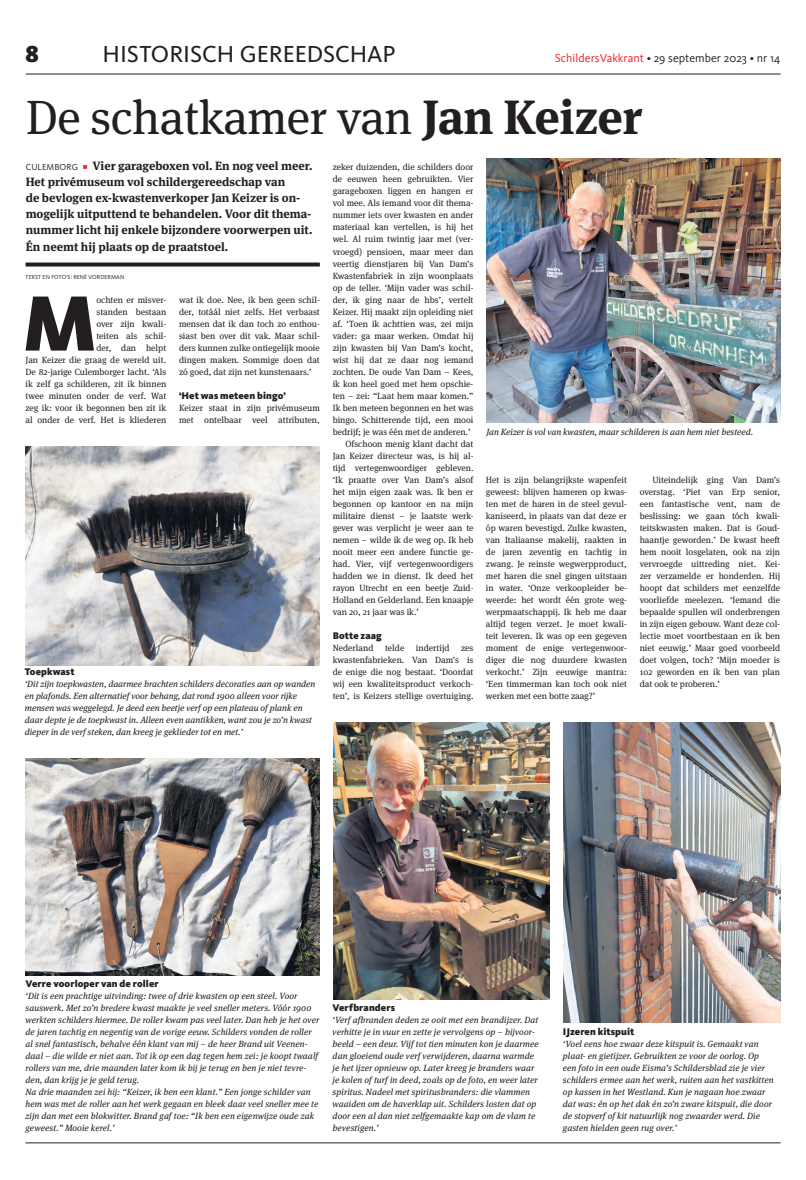
<style>
.page{position:relative;width:806px;height:1180px;background:#fff}
.page>*{position:absolute;margin:0;border:0;box-sizing:border-box;transform-origin:0 0}
.t1{font:900 81.1px "Kievit OT";color:#231f20}
.t2{font:48px "Meta Serif OT";letter-spacing:-.01em;color:#231f20}
.t3{font:24px "Kievit OT";letter-spacing:-.005em;color:#231f20}
.t4{font:900 24px "Kievit OT";color:#231f20}
.t5{font:700 12px/16px "Meta Serif OT";color:#231f20}
.t6{font:12px "Kievit OT";color:#231f20}
.t7{font:900 10px "Kievit OT";letter-spacing:.01em;color:#231f20}
.t8{font:9px/12px "Meta Serif OT";color:#231f20;text-align:justify}
.t9{font:italic 9px/12px "Meta Serif OT";letter-spacing:.01em;color:#231f20}
.t10{font:6px "Kievit OT";letter-spacing:.01em;color:#231f20}
.s1{color:#ee1d23}
.s2{font-weight:700}
.s3{font-family:"Kievit OT";font-weight:400;font-size:9px}
</style>
<div class="page">
<hr style="left:26px;top:74px;width:754px;height:1px;background:#231f20">
<svg style="left:26px;top:262px;width:293px;height:4px"></svg>
<img style="left:486px;top:158px;width:294px;height:264px">
<img style="left:333px;top:722px;width:216px;height:276px">
<img style="left:563px;top:722px;width:217px;height:300px">
<img style="left:25px;top:446px;width:294px;height:219px">
<img style="left:25px;top:758px;width:294px;height:216px">
<hr style="left:26px;top:1142px;width:754px;height:1px;background:#231f20">
<h3 class="t4" style="left:26px;top:40px;width:15px">8</h3>
<h3 class="t3" style="left:102px;top:40px;width:294px">HISTORISCH GEREEDSCHAP</h3>
<h3 class="t6" style="left:554px;top:51px;width:227px"><span class="s1">SchildersVakkrant</span> • 29 september 2023 • nr 14</h3>
<h2 class="t2" style="left:26px;top:88px;width:617px">De schatkamer van <span class="s2">Jan Keizer</span></h2>
<p class="t5" style="left:26px;top:158px;width:288px"><span class="s3">CULEMBORG</span> Vier garageboxen vol. En nog veel meer.<br>Het privémuseum vol schildergereedschap van<br>de bevlogen ex-kwastenverkoper Jan Keizer is on&shy;mogelijk uitputtend te behandelen. Voor dit thema&shy;nummer licht hij enkele bijzondere voorwerpen uit.<br>Én neemt hij plaats op de praatstoel.</p>
<p class="t10" style="left:26px;top:273px;width:100px">TEKST EN FOTO’S: RENÉ VORDERMAN</p>
<p class="t8" style="left:26px;top:293px;width:142px;text-align:right">ochten er misver-<br>standen bestaan<br>over zijn kwali-<br>teiten als schil-<br>der, dan helpt<br>Jan Keizer die graag de wereld uit.<br>De 82-jarige Culemborger lacht. ‘Als ik zelf ga schilderen, zit ik binnen twee minuten onder de verf. Wat zeg ik: voor ik begonnen ben zit ik al onder de verf. Het is kliederen</p>
<p class="t8" style="left:179px;top:293px;width:142px">wat ik doe. Nee, ik ben geen schil&shy;der, totáál niet zelfs. Het verbaast mensen dat ik dan toch zo enthou&shy;siast ben over dit vak. Maar schil&shy;ders kunnen zulke ontiegelijk mooie dingen maken. Sommige doen dat zó goed, dat zijn net kunstenaars.’</p>
<h1 class="t1" style="left:23px;top:274px;width:75px">M</h1>
<p class="t7" style="left:179px;top:389px;width:108px">‘Het was meteen bingo’</p>
<p class="t8" style="left:179px;top:401px;width:142px">Keizer staat in zijn privémuseum met ontelbaar veel attributen,</p>
<p class="t7" style="left:25px;top:665px;width:51px">Toepkwast</p>
<p class="t9" style="left:25px;top:677px;width:292px">‘Dit zijn toepkwasten, daarmee brachten schilders decoraties aan op wanden en plafonds. Een alternatief voor behang, dat rond 1900 alleen voor rijke mensen was weggelegd. Je deed een beetje verf op een plateau of plank en daar depte je de toepkwast in. Alleen even aantikken, want zou je zo’n kwast dieper in de verf steken, dan kreeg je geklieder tot en met.’</p>
<p class="t8" style="left:332px;top:161px;width:142px">zeker duizenden, die schilders door</p>
<p class="t8" style="left:332px;top:173px;width:142px">de eeuwen heen gebruikten. Vier</p>
<p class="t8" style="left:332px;top:185px;width:142px">garageboxen liggen en hangen er</p>
<p class="t8" style="left:332px;top:197px;width:142px">vol mee. Als iemand voor dit thema-</p>
<p class="t8" style="left:332px;top:209px;width:142px">nummer iets over kwasten en ander</p>
<p class="t8" style="left:332px;top:221px;width:142px">materiaal kan vertellen, is hij het</p>
<p class="t8" style="left:332px;top:233px;width:142px">wel. Al ruim twintig jaar met (ver-</p>
<p class="t8" style="left:332px;top:245px;width:142px">vroegd) pensioen, maar meer dan</p>
<p class="t8" style="left:332px;top:257px;width:142px">veertig dienstjaren bij Van Dam’s</p>
<p class="t8" style="left:332px;top:269px;width:142px">Kwastenfabriek in zijn woonplaats</p>
<p class="t8" style="left:332px;top:281px;width:142px">op de teller. ‘Mijn vader was schil-</p>
<p class="t8" style="left:332px;top:293px;width:142px">der, ik ging naar de hbs’, vertelt</p>
<p class="t8" style="left:332px;top:305px;width:142px">Keizer. Hij maakt zijn opleiding niet</p>
<p class="t8" style="left:332px;top:317px;width:142px">af. ‘Toen ik achttien was, zei mijn</p>
<p class="t8" style="left:332px;top:329px;width:142px">vader: ga maar werken. Omdat hij</p>
<p class="t8" style="left:332px;top:341px;width:142px">zijn kwasten bij Van Dam’s kocht,</p>
<p class="t8" style="left:332px;top:353px;width:142px">wist hij dat ze daar nog iemand</p>
<p class="t8" style="left:332px;top:365px;width:142px">zochten. De oude Van Dam – Kees,</p>
<p class="t8" style="left:332px;top:377px;width:142px">ik kon heel goed met hem opschie-</p>
<p class="t8" style="left:332px;top:389px;width:142px">ten – zei: “Laat hem maar komen.”</p>
<p class="t8" style="left:332px;top:401px;width:142px">Ik ben meteen begonnen en het was</p>
<p class="t8" style="left:332px;top:413px;width:142px">bingo. Schitterende tijd, een mooi</p>
<p class="t8" style="left:332px;top:425px;width:139px">bedrijf; je was één met de anderen.’</p>
<p class="t8" style="left:345px;top:437px;width:129px">Ofschoon menig klant dacht dat</p>
<p class="t8" style="left:332px;top:449px;width:142px">Jan Keizer directeur was, is hij al-</p>
<p class="t8" style="left:332px;top:461px;width:142px">tijd vertegenwoordiger gebleven.</p>
<p class="t8" style="left:332px;top:473px;width:142px">‘Ik praatte over Van Dam’s alsof</p>
<p class="t8" style="left:332px;top:485px;width:142px">het mijn eigen zaak was. Ik ben er</p>
<p class="t8" style="left:332px;top:497px;width:142px">begonnen op kantoor en na mijn</p>
<p class="t8" style="left:332px;top:509px;width:142px">militaire dienst – je laatste werk-</p>
<p class="t8" style="left:332px;top:521px;width:142px">gever was verplicht je weer aan te</p>
<p class="t8" style="left:332px;top:533px;width:142px">nemen – wilde ik de weg op. Ik heb</p>
<p class="t8" style="left:332px;top:545px;width:142px">nooit meer een andere functie ge-</p>
<p class="t8" style="left:332px;top:557px;width:142px">had. Vier, vijf vertegenwoordigers</p>
<p class="t8" style="left:332px;top:569px;width:142px">hadden we in dienst. Ik deed het</p>
<p class="t8" style="left:332px;top:581px;width:142px">rayon Utrecht en een beetje Zuid-</p>
<p class="t8" style="left:332px;top:593px;width:142px">Holland en Gelderland. Een knaapje</p>
<p class="t8" style="left:332px;top:605px;width:88px">van 20, 21 jaar was ik.’</p>
<p class="t7" style="left:332px;top:629px;width:51px">Botte zaag</p>
<p class="t8" style="left:332px;top:641px;width:42px">Nederland</p>
<p class="t8" style="left:385px;top:641px;width:21px">telde</p>
<p class="t8" style="left:415px;top:641px;width:35px">indertijd</p>
<p class="t8" style="left:332px;top:641px;width:142px;text-indent:128px">zes kwastenfabrieken. Van Dam’s is de enige die nog bestaat. ‘Doordat wij een kwaliteitsproduct verkoch&shy;ten’, is Keizers stellige overtuiging.</p>
<p class="t9" style="left:486px;top:425px;width:268px">Jan Keizer is vol van kwasten, maar schilderen is aan hem niet besteed.</p>
<p class="t8" style="left:485px;top:473px;width:142px">Het is zijn belangrijkste wapenfeit geweest: blijven hameren op kwas&shy;ten met de haren in de steel gevul&shy;kaniseerd, in plaats van dat deze er óp waren bevestigd. Zulke kwasten, van Italiaanse makelij, raakten in de jaren zeventig en tachtig in zwang. Je reinste wegwerpproduct, met haren die snel gingen uitstaan in water. ‘Onze verkoopleider be&shy;weerde: het wordt één grote weg&shy;werpmaatschappij. Ik heb me daar altijd tegen verzet. Je moet kwali&shy;teit leveren. Ik was op een gegeven moment de enige vertegenwoor&shy;diger die nog duurdere kwasten verkocht.’ Zijn eeuwige mantra: ‘Een timmerman kan toch ook niet werken met een botte zaag?’</p>
<p class="t8" style="left:639px;top:473px;width:142px;text-indent:13px">Uiteindelijk ging Van Dam’s overstag. ‘Piet van Erp senior, een fantastische vent, nam de beslissing: we gaan tóch kwali&shy;teitskwasten maken. Dat is Goud&shy;haantje geworden.’ De kwast heeft hem nooit losgelaten, ook na zijn vervroegde uittreding niet. Kei&shy;zer verzamelde er honderden. Hij hoopt dat schilders met eenzelfde voorliefde meelezen. ‘Iemand die bepaalde spullen wil onderbrengen in zijn eigen gebouw. Want deze col&shy;lectie moet voortbestaan en ik ben niet eeuwig.’ Maar goed voorbeeld doet volgen, toch? ‘Mijn moeder is 102 geworden en ik ben van plan dat ook te proberen.’</p>
<p class="t7" style="left:26px;top:977px;width:135px">Verre voorloper van de roller</p>
<p class="t9" style="left:26px;top:989px;width:295px">‘Dit is een prachtige uitvinding: twee of drie kwasten op een steel. Voor sauswerk. Met zo’n bredere kwast maakte je veel sneller meters. Vóór 1900 werkten schilders hiermee. De roller kwam pas veel later. Dan heb je het over de jaren tachtig en negentig van de vorige eeuw. Schilders vonden de roller al snel fantastisch, behalve één klant van mij – de heer Brand uit Veenen&shy;daal – die wilde er niet aan. Tot ik op een dag tegen hem zei: je koopt twaalf rollers van me, drie maanden later kom ik bij je terug en ben je niet tevre&shy;den, dan krijg je je geld terug.<br>Na drie maanden zei hij: “Keizer, ik ben een klant.” Een jonge schilder van hem was met de roller aan het werk gegaan en bleek daar veel sneller mee te zijn dan met een blokwitter. Brand gaf toe: “Ik ben een eigenwijze oude zak geweest.” Mooie kerel.’</p>
<p class="t7" style="left:332px;top:1001px;width:64px">Verfbranders</p>
<p class="t9" style="left:332px;top:1013px;width:207px">‘Verf afbranden deden ze ooit met een brandijzer. Dat verhitte je in vuur en zette je vervolgens op – bijvoor&shy;beeld – een deur. Vijf tot tien minuten kon je daarmee dan gloeiend oude verf verwijderen, daarna warmde je het ijzer opnieuw op. Later kreeg je branders waar je kolen of turf in deed, zoals op de foto, en weer later spiritus. Nadeel met spiritusbranders: die vlammen waaiden om de haverklap uit. Schilders losten dat op door een al dan niet zelfgemaakte kap om de vlam te bevestigen.’</p>
<p class="t7" style="left:562px;top:1025px;width:73px">IJzeren kitspuit</p>
<p class="t9" style="left:562px;top:1037px;width:212px">‘Voel eens hoe zwaar deze kitspuit is. Gemaakt van plaat- en gietijzer. Gebruikten ze voor de oorlog. Op een foto in een oude Eisma’s Schildersblad zie je vier schilders ermee aan het werk, ruiten aan het vastkitten op kassen in het Westland. Kun je nagaan hoe zwaar dat was: én op het dak én zo’n zware kitspuit, die door de stopverf of kit natuurlijk nog zwaarder werd. Die gasten hielden geen rug over.’</p>
</div>
